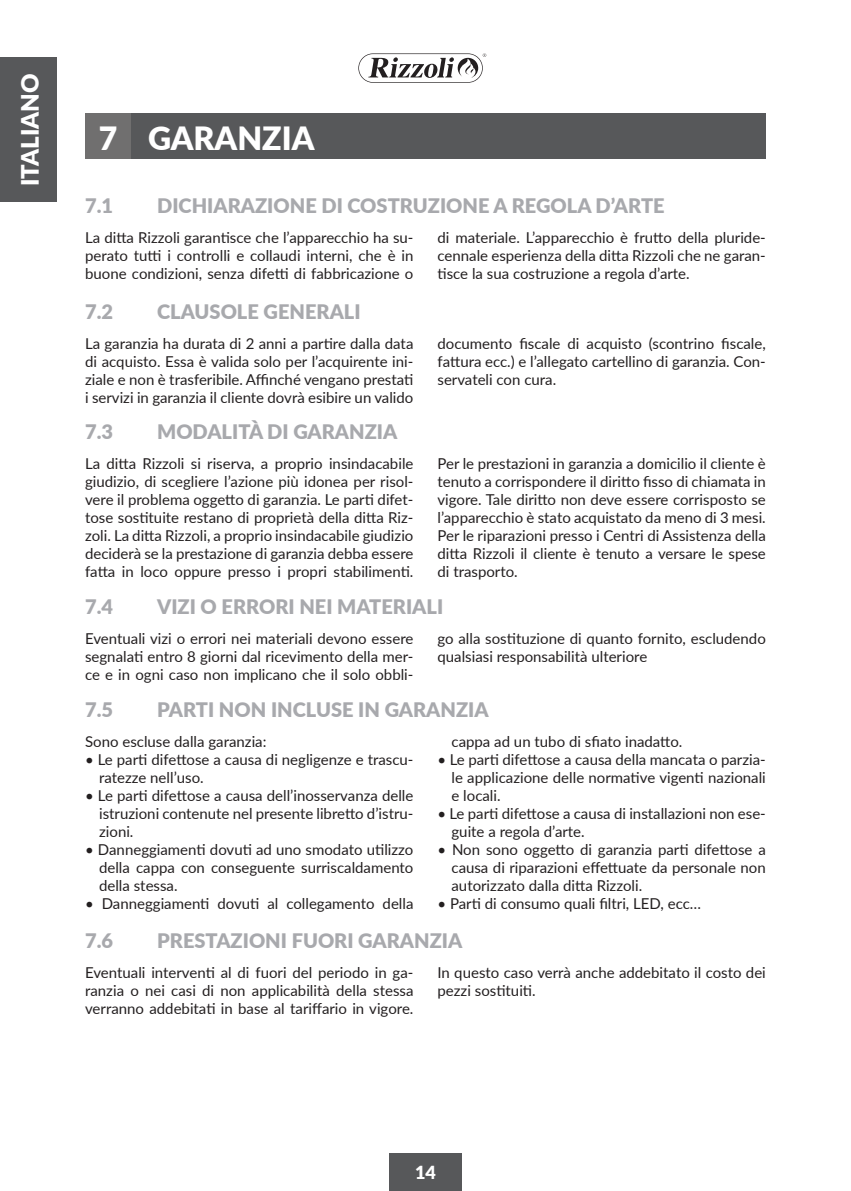
<style>
.page{position:relative;width:851px;height:1191px;background:#fff}
.page>*{position:absolute;margin:0;border:0;box-sizing:border-box;transform-origin:0 0}
.t1{font:900 32px "Lato";color:#fff}
.t2{font:900 24px "Lato";color:#fff}
.t3{font:900 20px "Lato";color:#a8a9ad}
.t4{font:900 18px "Lato";color:#fff}
.Normale{font:15px/18px "Lato";color:#231f20;text-align:justify}
</style>
<div class="page">
<div style="left:0;top:58px;width:56px;height:144px;background:#57585a"></div>
<div style="left:389px;top:1153px;width:72px;height:38px;background:#57585a"></div>
<svg style="left:358px;top:53px;width:128px;height:30px"></svg>
<div style="left:85px;top:113px;width:46px;height:46px;background:#706f6f"></div>
<div style="left:131px;top:113px;width:634px;height:46px;background:#57585a"></div>
<h2 class="t2" style="left:12px;top:186px;width:114px;rotate:-90deg">ITALIANO</h2>
<p class="t1" style="left:99px;top:114px;width:20px">7</p>
<p class="t1" style="left:148px;top:114px;width:168px">GARANZIA</p>
<p class="t3" style="left:85px;top:191px;width:29px">7.1</p>
<p class="t3" style="left:157px;top:191px;width:509px">DICHIARAZIONE DI COSTRUZIONE A REGOLA D’ARTE</p>
<p class="Normale" style="left:85px;top:228px;width:330px">La ditta Rizzoli garantisce che l’apparecchio ha su&shy;perato tutti i controlli e collaudi interni, che è in buone condizioni, senza difetti di fabbricazione o</p>
<p class="Normale" style="left:437px;top:228px;width:330px">di materiale. L’apparecchio è frutto della pluride&shy;cennale esperienza della ditta Rizzoli che ne garan&shy;tisce la sua costruzione a regola d’arte.</p>
<p class="t3" style="left:85px;top:296px;width:29px">7.2</p>
<p class="t3" style="left:157px;top:296px;width:205px">CLAUSOLE GENERALI</p>
<p class="Normale" style="left:85px;top:334px;width:330px">La garanzia ha durata di 2 anni a partire dalla data di acquisto. Essa è valida solo per l’acquirente ini&shy;ziale e non è trasferibile. Affinché vengano prestati i servizi in garanzia il cliente dovrà esibire un valido</p>
<p class="Normale" style="left:437px;top:334px;width:330px">documento fiscale di acquisto (scontrino fiscale, fattura ecc.) e l’allegato cartellino di garanzia. Con&shy;servateli con cura.</p>
<p class="t3" style="left:85px;top:417px;width:29px">7.3</p>
<p class="t3" style="left:157px;top:417px;width:242px">MODALITÀ DI GARANZIA</p>
<p class="Normale" style="left:85px;top:454px;width:330px">La ditta Rizzoli si riserva, a proprio insindacabile giudizio, di scegliere l’azione più idonea per risol&shy;vere il problema oggetto di garanzia. Le parti difet&shy;tose sostituite restano di proprietà della ditta Riz&shy;zoli. La ditta Rizzoli, a proprio insindacabile giudizio deciderà se la prestazione di garanzia debba essere fatta in loco oppure presso i propri stabilimenti.</p>
<p class="Normale" style="left:437px;top:454px;width:330px">Per le prestazioni in garanzia a domicilio il cliente è tenuto a corrispondere il diritto fisso di chiamata in vigore. Tale diritto non deve essere corrisposto se l’apparecchio è stato acquistato da meno di 3 mesi.<br>Per le riparazioni presso i Centri di Assistenza della ditta Rizzoli il cliente è tenuto a versare le spese di trasporto.</p>
<p class="t3" style="left:85px;top:591px;width:29px">7.4</p>
<p class="t3" style="left:157px;top:591px;width:287px">VIZI O ERRORI NEI MATERIALI</p>
<p class="Normale" style="left:85px;top:628px;width:330px">Eventuali vizi o errori nei materiali devono essere segnalati entro 8 giorni dal ricevimento della mer&shy;ce e in ogni caso non implicano che il solo obbli-</p>
<p class="Normale" style="left:437px;top:628px;width:330px">go alla sostituzione di quanto fornito, escludendo qualsiasi responsabilità ulteriore</p>
<p class="t3" style="left:85px;top:695px;width:29px">7.5</p>
<p class="t3" style="left:157px;top:695px;width:333px">PARTI NON INCLUSE IN GARANZIA</p>
<p class="Normale" style="left:85px;top:732px;width:183px">Sono escluse dalla garanzia:</p>
<p class="Normale" style="left:99px;top:750px;width:316px;text-indent:-14px">• Le parti difettose a causa di negligenze e trascu&shy;ratezze nell’uso.</p>
<p class="Normale" style="left:99px;top:786px;width:316px;text-indent:-14px">• Le parti difettose a causa dell’inosservanza delle istruzioni contenute nel presente libretto d’istru&shy;zioni.</p>
<p class="Normale" style="left:99px;top:840px;width:316px;text-indent:-14px">• Danneggiamenti dovuti ad uno smodato utilizzo della cappa con conseguente surriscaldamento della stessa.</p>
<p class="Normale" style="left:85px;top:894px;width:330px">• Danneggiamenti dovuti al collegamento della</p>
<p class="Normale" style="left:451px;top:732px;width:232px">cappa ad un tubo di sfiato inadatto.</p>
<p class="Normale" style="left:451px;top:750px;width:316px;text-indent:-14px">• Le parti difettose a causa della mancata o parzia&shy;le applicazione delle normative vigenti nazionali e locali.</p>
<p class="Normale" style="left:451px;top:804px;width:316px;text-indent:-14px">• Le parti difettose a causa di installazioni non ese&shy;guite a regola d’arte.</p>
<p class="Normale" style="left:451px;top:840px;width:316px;text-indent:-14px">• Non sono oggetto di garanzia parti difettose a causa di riparazioni effettuate da personale non autorizzato dalla ditta Rizzoli.</p>
<p class="Normale" style="left:437px;top:894px;width:265px">• Parti di consumo quali filtri, LED, ecc…</p>
<p class="t3" style="left:85px;top:925px;width:29px">7.6</p>
<p class="t3" style="left:157px;top:925px;width:307px">PRESTAZIONI FUORI GARANZIA</p>
<p class="Normale" style="left:85px;top:963px;width:330px">Eventuali interventi al di fuori del periodo in ga&shy;ranzia o nei casi di non applicabilità della stessa verranno addebitati in base al tariffario in vigore.</p>
<p class="Normale" style="left:437px;top:963px;width:330px">In questo caso verrà anche addebitato il costo dei pezzi sostituiti.</p>
<p class="t4" style="left:415px;top:1158px;width:22px">14</p>
</div>
